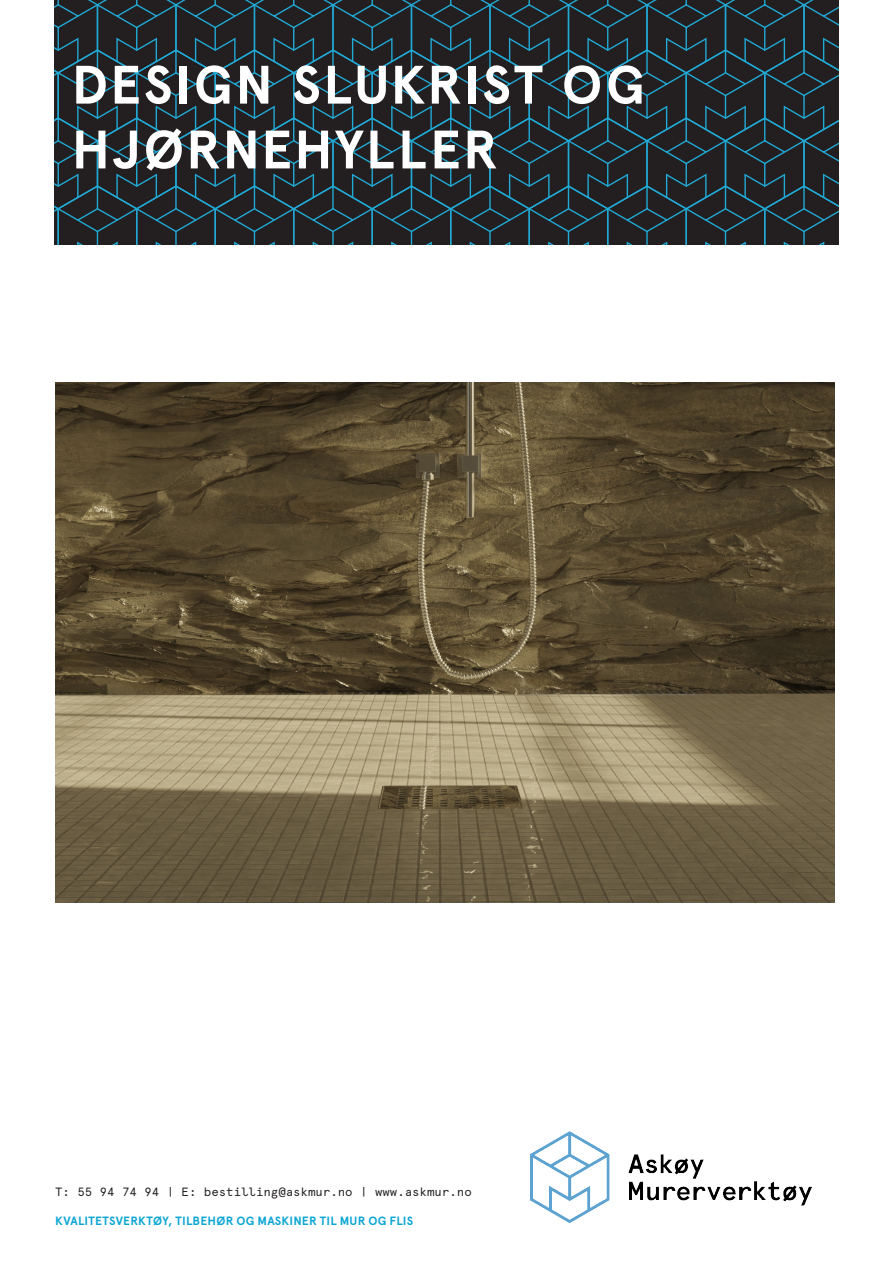
<style>
.page{position:relative;width:893px;height:1263px;background:#fff}
.page>*{position:absolute;margin:0;border:0;box-sizing:border-box;transform-origin:0 0}
.Overskrift_innhold{font:700 54px "Apercu";letter-spacing:.04em;color:#fff}
.t1{font:12px "Apercu Mono";color:#231f20}
.t2{font:700 12px "Apercu";letter-spacing:.02em;color:#0ca6d3}
</style>
<div class="page">
<img style="left:530px;top:1131px;width:282px;height:92px">
<svg style="left:54px;top:0;width:785px;height:244px;background:#222e34"></svg>
<img style="left:55px;top:383px;width:779px;height:519px">
<p class="Overskrift_innhold" style="left:71px;top:52px;width:575px">DESIGN SLUKRIST OG</p>
<p class="Overskrift_innhold" style="left:71px;top:117px;width:428px">HJØRNEHYLLER</p>
<p class="t1" style="left:55px;top:1185px;width:418px">T: 55 94 74 94 | E: bestilling@askmur.no | www.askmur.no</p>
<p class="t2" style="left:55px;top:1213px;width:360px">KVALITETSVERKTØY, TILBEHØR OG MASKINER TIL MUR OG FLIS</p>
</div>
